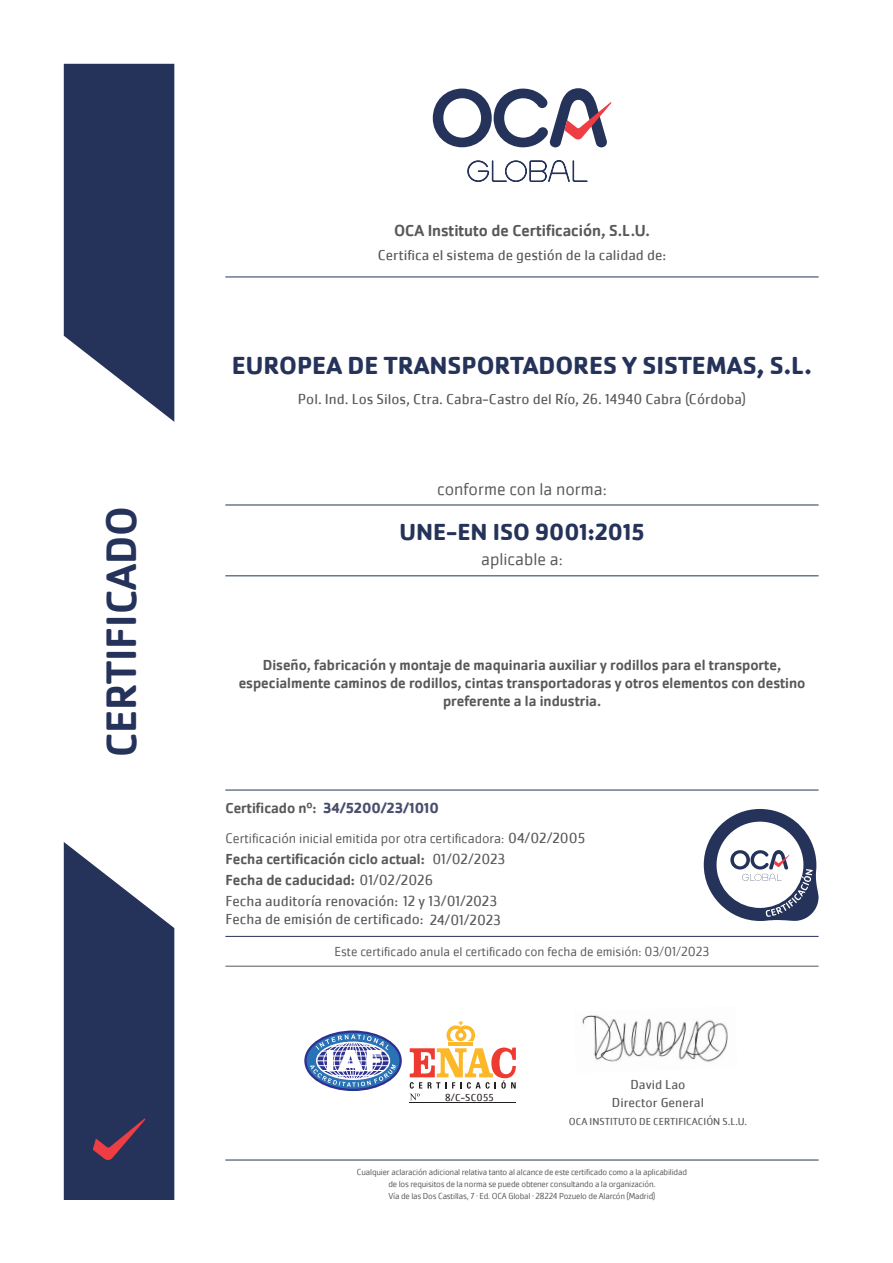
<style>
.page{position:relative;width:893px;height:1263px;background:#fff}
.page>*{position:absolute;margin:0;border:0;box-sizing:border-box;transform-origin:0 0}
.t1{font:500 43.95px "Cachet Pro";color:#25335a}
.t2{font:700 25.5px "Cachet Pro";color:#25335a}
.t3{font:700 24px "Cachet Pro";color:#25335a}
.t4{font:300 18px "Cachet Pro";color:#57585a}
.t5{font:500 16.5px "Cachet Pro";color:#57585a}
.t6{font:500 15px/18px "Cachet Pro";color:#57585a;text-align:center}
.t7{font:15px "Cachet Pro";color:#57585a}
.t8{font:700 15px "Cachet Pro";color:#494e6e}
.t9{font:300 14.25px "Cachet Pro";color:#57585a}
.t10{font:300 13.5px "Cachet Pro";color:#57585a}
.t11{font:13.5px "Cachet Pro";color:#57585a}
.t12{font:10.5px "Cachet Pro";color:#57585a}
.t13{font:10.5px "Cachet Pro";letter-spacing:.025em;color:#231f20}
.t14{font:300 9px "Cachet Pro";letter-spacing:-.02em;color:#57585a}
.s1{font-weight:500;color:#57585a}
.s2{font-weight:400}
.s3{font-weight:400;font-size:15px}
</style>
<div class="page">
<svg style="left:64px;top:64px;width:110px;height:358px;background:#3f4b6d"></svg>
<svg style="left:64px;top:842px;width:110px;height:358px;background:#414b6d"></svg>
<svg style="left:433px;top:88px;width:179px;height:59px"></svg>
<svg style="left:467px;top:160px;width:121px;height:22px"></svg>
<hr style="left:225px;top:277px;width:594px;height:1px;background:#25335a">
<hr style="left:225px;top:575px;width:594px;height:1px;background:#25335a">
<hr style="left:225px;top:505px;width:594px;height:1px;background:#25335a">
<hr style="left:225px;top:790px;width:594px;height:1px;background:#25335a">
<hr style="left:225px;top:936px;width:594px;height:1px;background:#25335a">
<hr style="left:225px;top:1160px;width:594px;height:1px;background:#25335a">
<hr style="left:225px;top:966px;width:594px;height:1px;background:#57585a">
<svg style="left:704px;top:809px;width:115px;height:112px"></svg>
<hr style="left:449px;top:1042px;width:24px;height:4px;background:#fcb828">
<svg style="left:446px;top:1021px;width:29px;height:20px"></svg>
<hr style="left:410px;top:1102px;width:106px;height:1px;background:#231f20">
<svg style="left:410px;top:1047px;width:106px;height:53px"></svg>
<svg style="left:305px;top:1032px;width:96px;height:58px"></svg>
<div style="left:304px;top:1030px;width:98px;height:61px;border:2px solid #2e3092;border-radius:50%"></div>
<svg style="left:310px;top:1034px;width:86px;height:53px"></svg>
<img style="left:582px;top:1015px;width:146px;height:47px">
<p class="t1" style="left:96px;top:757px;width:253px;rotate:-90deg">CERTIFICADO</p>
<p class="t5" style="left:394px;top:221px;width:257px">OCA Instituto de Certificación, S.L.U.</p>
<p class="t7" style="left:378px;top:246px;width:290px">Certifica el sistema de gestión de la calidad de:</p>
<p class="t2" style="left:232px;top:350px;width:581px">EUROPEA DE TRANSPORTADORES Y SISTEMAS, S.L.</p>
<p class="t7" style="left:298px;top:390px;width:450px">Pol. Ind. Los Silos, Ctra. Cabra-Castro del Río, 26. 14940 Cabra (Córdoba)</p>
<p class="t4" style="left:437px;top:479px;width:171px">conforme con la norma:</p>
<p class="t3" style="left:399px;top:517px;width:246px">UNE-EN ISO 9001:2015</p>
<p class="t4" style="left:481px;top:549px;width:83px">aplicable a:</p>
<p class="t6" style="left:239px;top:657px;width:568px">Diseño, fabricación y montaje de maquinaria auxiliar y rodillos para el transporte, especialmente caminos de rodillos, cintas transportadoras y otros elementos con destino preferente a la industria.</p>
<p class="t8" style="left:225px;top:798px;width:215px"><span class="s1">Certificado nº:</span> 34/5200/23/1010</p>
<p class="t6" style="left:225px;top:850px;width:201px">Fecha certificación ciclo actual:</p>
<p class="t6" style="left:225px;top:871px;width:209px">Fecha de caducidad: <span class="s2">01/02/2026</span></p>
<p class="t7" style="left:225px;top:892px;width:273px">Fecha auditoría renovación: 12 y 13/01/2023</p>
<p class="t7" style="left:225px;top:910px;width:277px">Fecha de emisión de certificado: 24/01/2023</p>
<p class="t9" style="left:225px;top:830px;width:361px">Certificación inicial emitida por otra certificadora: <span class="s3">04/02/2005</span></p>
<p class="t7" style="left:432px;top:850px;width:74px">01/02/2023</p>
<p class="t10" style="left:334px;top:944px;width:376px">Este certificado anula el certificado con fecha de emisión: 03/01/2023</p>
<p class="t13" style="left:445px;top:1091px;width:50px">8/C-SC055</p>
<p class="t11" style="left:630px;top:1076px;width:56px">David Lao</p>
<p class="t12" style="left:569px;top:1115px;width:180px">OCA INSTITUTO DE CERTIFICACIÓN S.L.U.</p>
<p class="t11" style="left:612px;top:1094px;width:93px">Director General</p>
<p class="t14" style="left:357px;top:1166px;width:332px">Cualquier aclaración adicional relativa tanto al alcance de este certificado como a la aplicabilidad</p>
<p class="t14" style="left:388px;top:1178px;width:269px">de los requisitos de la norma se puede obtener consultando a la organización.</p>
<p class="t14" style="left:388px;top:1190px;width:268px">Vía de las Dos Castillas, 7 · Ed. OCA Global · 28224 Pozuelo de Alarcón (Madrid)</p>
</div>
